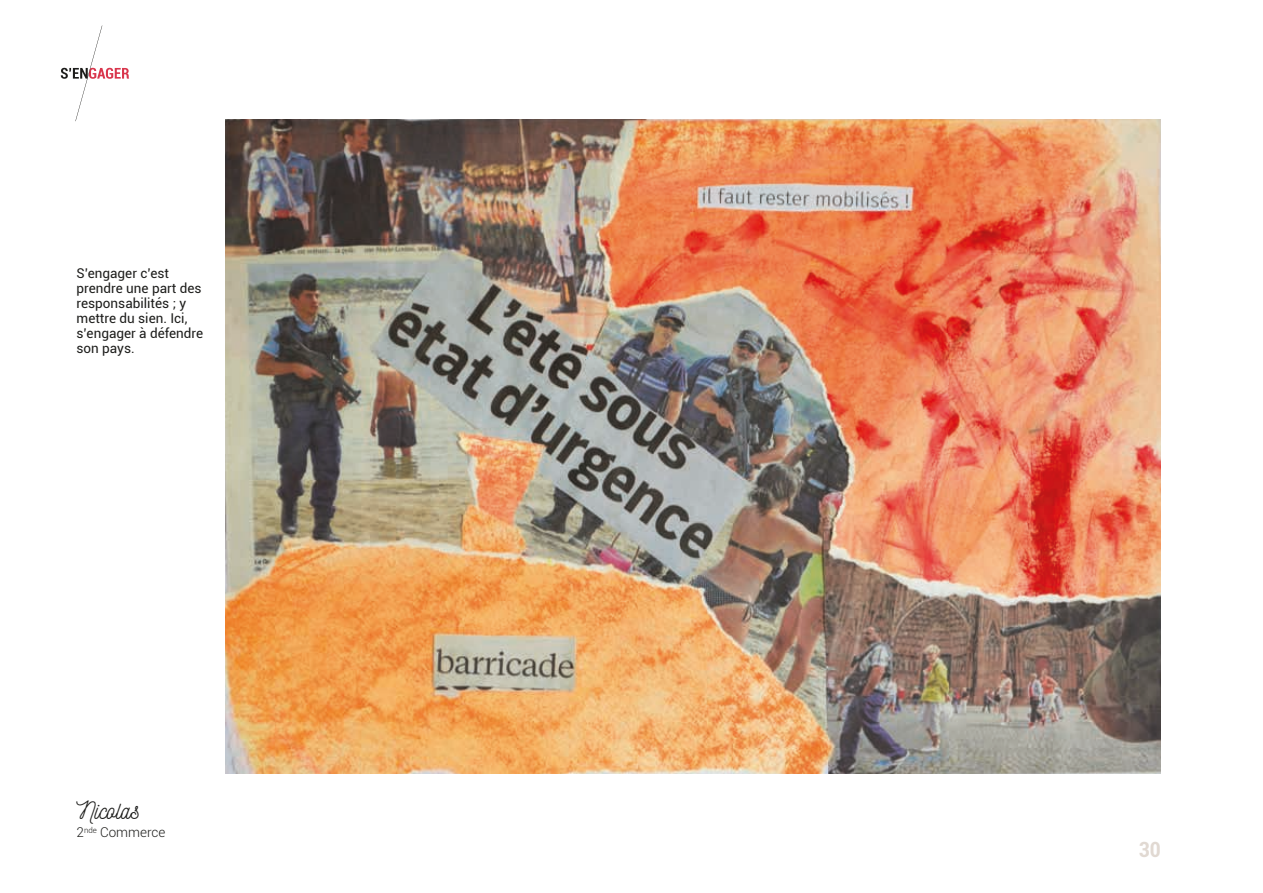
<style>
.page{position:relative;width:1263px;height:893px;background:#fff}
.page>*{position:absolute;margin:0;border:0;box-sizing:border-box;transform-origin:0 0}
.t1{font:24px "Nickainley";color:#1d1d1b}
.t2{font:700 condensed 21px "Roboto";color:#e1d9d2}
.t3{font:13.5px/15.1px "Roboto";color:#1d1d1b}
.t4{font:300 13.5px "Roboto";color:#1d1d1b}
</style>
<div class="page">
<img style="left:225px;top:119px;width:936px;height:655px">
<svg style="left:61px;top:26px;width:68px;height:95px"></svg>
<p class="t3" style="left:77px;top:265px;width:128px">S’engager c’est prendre une part des responsabilités ; y mettre du sien. Ici, s’engager à défendre son pays.</p>
<h1 class="t1" style="left:77px;top:795px;width:65px">Nicolas</h1>
<p class="t4" style="left:77px;top:823px;width:91px">2<sup>nde</sup> Commerce</p>
<h2 class="t2" style="left:1139px;top:834px;width:24px">30</h2>
</div>
